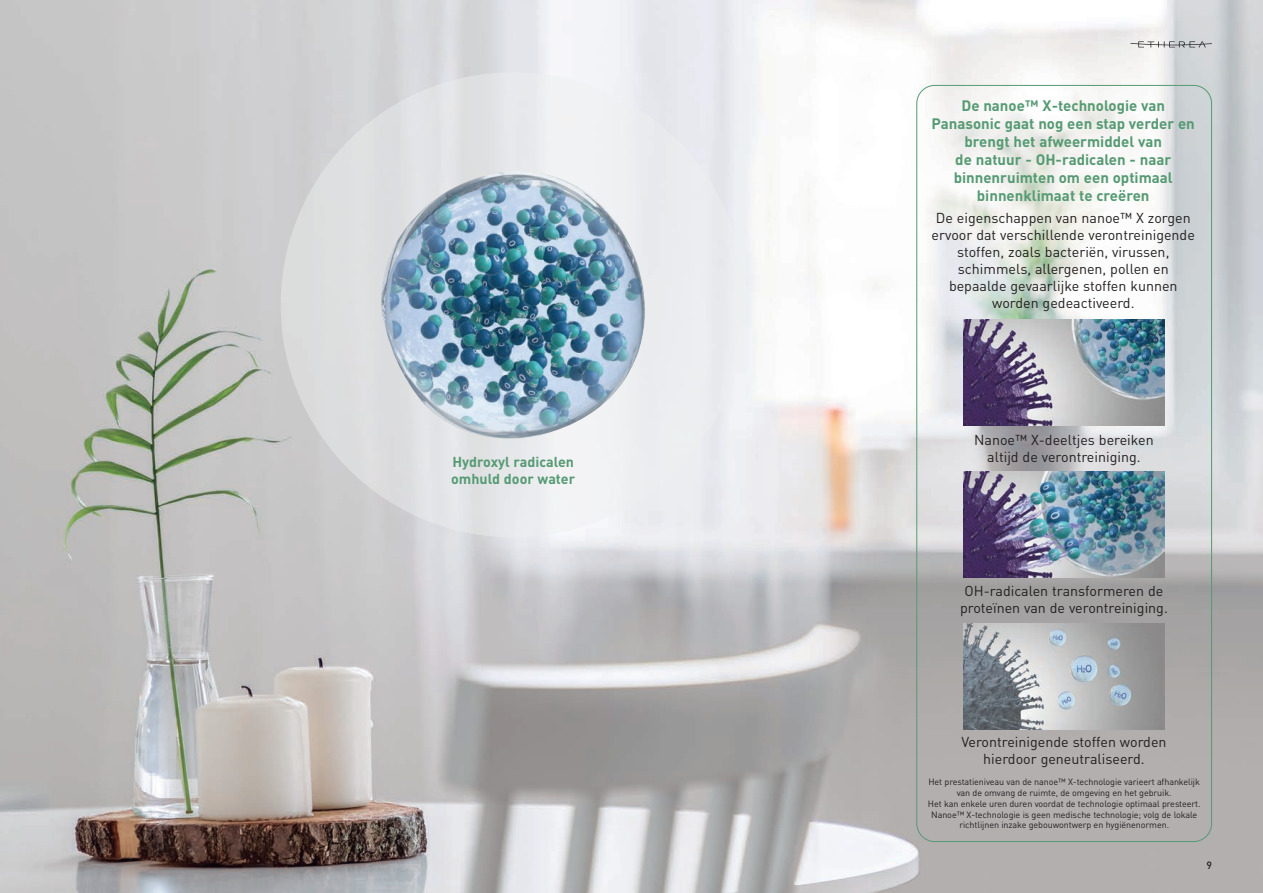
<style>
.page{position:relative;width:1263px;height:893px;background:#fff}
.page>*{position:absolute;margin:0;border:0;box-sizing:border-box;transform-origin:0 0}
.t1{font:700 15px/18px "DIN";color:#559a73;text-align:center}
.t2{font:14.25px/17.1px "DIN";color:#231f20;text-align:center}
.t3{font:700 14.25px/17.1px "DIN";color:#559a73}
.t4{font:500 10.5px "DIN";color:#231f20}
.t5{font:9px/10.8px "DIN";letter-spacing:-.01em;color:#231f20;text-align:center}
</style>
<div class="page">
<img style="left:0;top:0;width:1263px;height:893px">
<div style="left:281px;top:72px;width:465px;height:465px;background:linear-gradient(to right,#dbdcdc,#f0f2f5);border-radius:50%"></div>
<img style="left:381px;top:171px;width:264px;height:269px">
<img style="left:964px;top:471px;width:200px;height:107px">
<img style="left:964px;top:319px;width:200px;height:107px">
<img style="left:964px;top:623px;width:200px;height:107px">
<svg style="left:1130px;top:41px;width:82px;height:7px"></svg>
<p class="t3" style="left:451px;top:452px;width:126px">Hydroxyl radicalen omhuld door water</p>
<p class="t1" style="left:931px;top:96px;width:265px">De nanoe™ X-technologie van<br>Panasonic gaat nog een stap verder en brengt het afweermiddel van<br>de natuur - OH-radicalen - naar binnenruimten om een optimaal binnenklimaat te creëren</p>
<p class="t2" style="left:931px;top:209px;width:265px">De eigenschappen van nanoe™ X zorgen ervoor dat verschillende verontreinigende stoffen, zoals bacteriën, virussen, schimmels, allergenen, pollen en bepaalde gevaarlijke stoffen kunnen worden gedeactiveerd.</p>
<p class="t2" style="left:974px;top:431px;width:181px">Nanoe™ X-deeltjes bereiken altijd de verontreiniging.</p>
<p class="t2" style="left:960px;top:582px;width:209px">OH-radicalen transformeren de proteïnen van de verontreiniging.</p>
<p class="t2" style="left:961px;top:733px;width:207px">Verontreinigende stoffen worden hierdoor geneutraliseerd.</p>
<p class="t5" style="left:928px;top:776px;width:274px">Het prestatieniveau van de nanoe™ X-technologie varieert afhankelijk van de omvang de ruimte, de omgeving en het gebruik.<br>Het kan enkele uren duren voordat de technologie optimaal presteert.<br>Nanoe™ X-technologie is geen medische technologie; volg de lokale richtlijnen inzake gebouwontwerp en hygiënenormen.</p>
<p class="t4" style="left:1206px;top:858px;width:7px">9</p>
</div>
